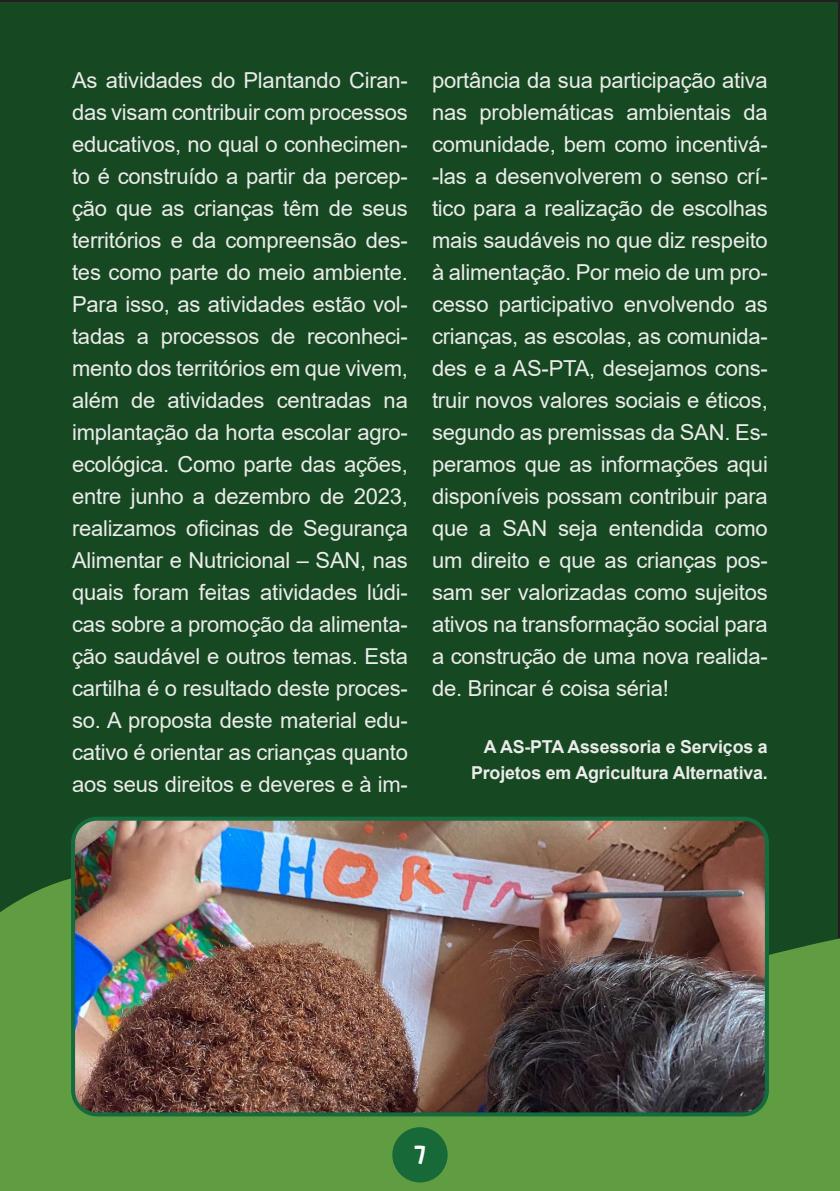
<style>
.page{position:relative;width:840px;height:1191px;background:#fff}
.page>*{position:absolute;margin:0;border:0;box-sizing:border-box;transform-origin:0 0}
.t1{font:24px "Vanelope";color:#fff}
.t2{font:22px/32px "Arial";letter-spacing:-.01em;color:#ebebea;text-align:justify}
.t3{font:700 17.8px "Arial";letter-spacing:-.01em;color:#ebebea}
</style>
<div class="page">
<div style="left:0;top:0;width:839px;height:864px;background:#164821"></div>
<svg style="left:0;top:864px;width:839px;height:327px;fill:#609d42"></svg>
<img style="left:73px;top:818px;width:693px;height:296px">
<div style="left:392px;top:1127px;width:55px;height:55px;background:#176938;border-radius:50%"></div>
<div style="left:71px;top:816px;width:697px;height:300px;border:4px solid #146b3e;border-radius:24px"></div>
<p class="t2" style="left:72px;top:64px;width:337px">As atividades do Plantando Ciran&shy;das visam contribuir com processos educativos, no qual o conhecimen&shy;to é construído a partir da percep&shy;ção que as crianças têm de seus territórios e da compreensão des&shy;tes como parte do meio ambiente.<br>Para isso, as atividades estão vol&shy;tadas a processos de reconheci&shy;mento dos territórios em que vivem, além de atividades centradas na implantação da horta escolar agro&shy;ecológica. Como parte das ações, entre junho a dezembro de 2023, realizamos oficinas de Segurança Alimentar e Nutricional – SAN, nas quais foram feitas atividades lúdi&shy;cas sobre a promoção da alimenta&shy;ção saudável e outros temas. Esta cartilha é o resultado deste proces&shy;so. A proposta deste material edu&shy;cativo é orientar as crianças quanto aos seus direitos e deveres e à im-</p>
<p class="t2" style="left:432px;top:64px;width:337px">portância da sua participação ativa nas problemáticas ambientais da comunidade, bem como incentivá--las a desenvolverem o senso crí&shy;tico para a realização de escolhas mais saudáveis no que diz respeito à alimentação. Por meio de um pro&shy;cesso participativo envolvendo as crianças, as escolas, as comunida&shy;des e a AS-PTA, desejamos cons&shy;truir novos valores sociais e éticos, segundo as premissas da SAN. Es&shy;peramos que as informações aqui disponíveis possam contribuir para que a SAN seja entendida como um direito e que as crianças pos&shy;sam ser valorizadas como sujeitos ativos na transformação social para a construção de uma nova realida&shy;de. Brincar é coisa séria!</p>
<p class="t3" style="left:483px;top:734px;width:285px">A AS-PTA Assessoria e Serviços a</p>
<p class="t3" style="left:471px;top:760px;width:298px">Projetos em Agricultura Alternativa.</p>
<p class="t1" style="left:414px;top:1138px;width:12px">7</p>
</div>
